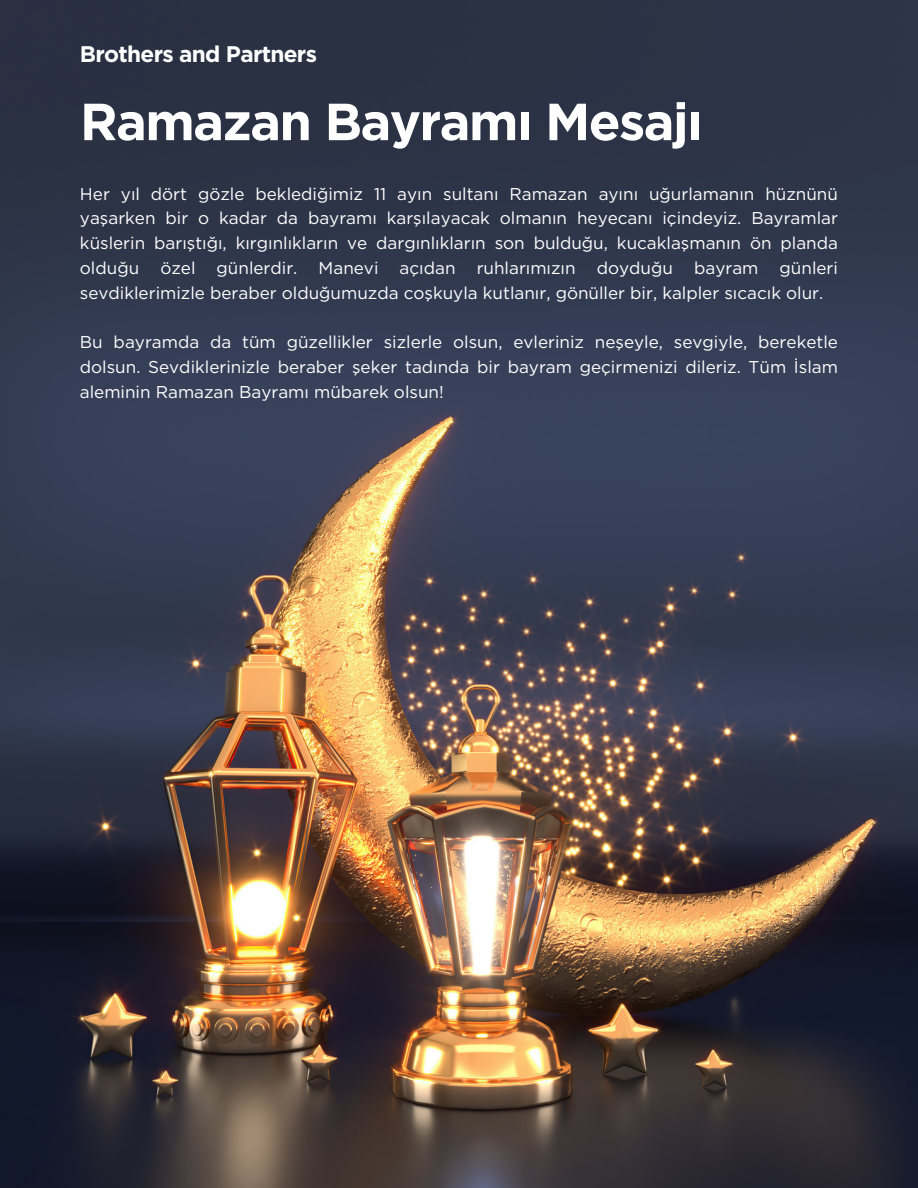
<style>
.page{position:relative;width:918px;height:1188px;background:#fff}
.page>*{position:absolute;margin:0;border:0;box-sizing:border-box;transform-origin:0 0}
.t1{font:700 52.05px "Gotham";letter-spacing:-.03em;color:#fff}
.t2{font:700 22.5px "Gotham";letter-spacing:-.03em;color:#fff}
.t3{font:17.1px/24.8px "Gotham";color:#fff;text-align:justify}
</style>
<div class="page">
<img style="left:0;top:0;width:918px;height:1188px">
<h2 class="t2" style="left:80px;top:41px;width:239px">Brothers and Partners</h2>
<h1 class="t1" style="left:80px;top:90px;width:624px">Ramazan Bayramı Mesajı</h1>
<p class="t3" style="left:80px;top:181px;width:760px">Her yıl dört gözle beklediğimiz 11 ayın sultanı Ramazan ayını uğurlamanın hüznünü yaşarken bi r o kadar da bayramı karşılayacak olmanın heyecanı içi ndeyiz. Bayramlar küslerin barıştığı, kırgınlıkların ve dargınlıkların son bulduğu, kucaklaşmanın ön planda olduğu özel günlerdir. Manevi</p>
<p class="t3" style="left:80px;top:255px;width:757px;text-indent:320px">açıdan ruhlarımızın doyduğu bayram günleri sevdiklerimizle beraber olduğumuzda coşkuyla kutlanır, gönüller bir, kalpler sıcacık olur.</p>
<p class="t3" style="left:80px;top:330px;width:760px">Bu bayramda da tüm güzelli kler sizlerle olsun, evleri niz neşeyle, sevgiyle, bereketle dolsun. Sevdi kleri nizle beraber şeker tadında bi r bayram geçi rmenizi di leriz. Tüm İslam aleminin Ramazan Bayramı mübarek olsun!</p>
</div>
